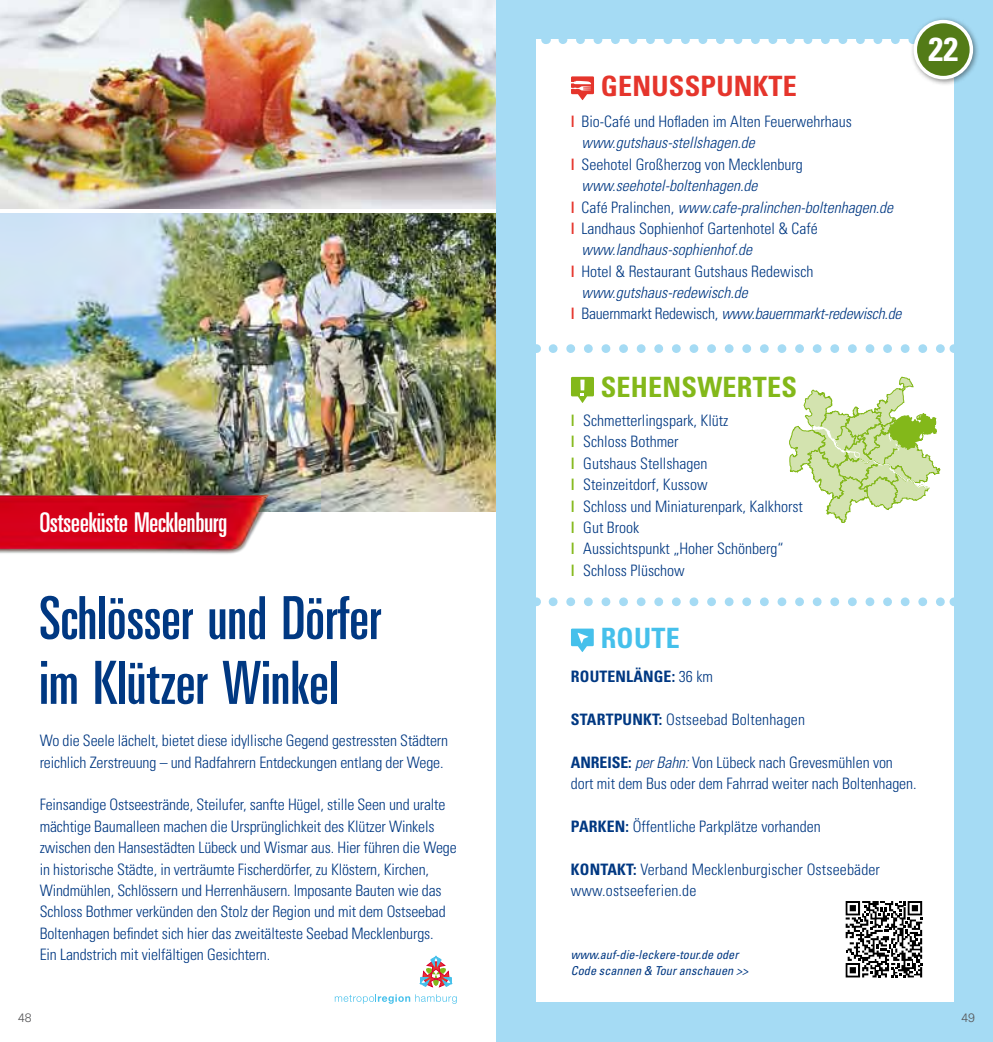
<style>
.page{position:relative;width:993px;height:1042px;background:#fff}
.page>*{position:absolute;margin:0;border:0;box-sizing:border-box;transform-origin:0 0}
.t1{font:61.25px/64.8px "Univers Ultra Condensed BQ";letter-spacing:.01em;color:#003882}
.t2{font:700 condensed 33.25px "Univers";color:#fff}
.t3{font:28px "Univers Ultra Condensed BQ";color:#fff}
.t4{font:700 condensed 28px "Univers";letter-spacing:.01em;color:#e5352c}
.t5{font:700 condensed 28px "Univers";letter-spacing:.01em;color:#83b81a}
.t6{font:700 condensed 28px "Univers";letter-spacing:.01em;color:#45c0eb}
.t7{font:300 condensed 15.75px/21.3px "Univers";letter-spacing:-.01em;color:#003882}
.t8{font:italic 300 condensed 15.75px "Univers";color:#003882}
.t9{font:300 condensed 15.75px/21.3px "Univers";letter-spacing:.01em;color:#003882}
.t10{font:700 condensed 15.75px "Univers";letter-spacing:.01em;color:#003882}
.t11{font:italic condensed 12.25px/15.8px "Univers";color:#003882}
.t12{font:300 12.25px "Univers";color:#58585a}
.s1{font-weight:700;color:#e5352c}
.s2{font-weight:700;font-style:normal;color:#e5352c}
.s3{font-style:normal}
.s4{font-weight:700;color:#83b81a}
.s5{font-weight:700}
.s6{font-style:italic}
</style>
<div class="page">
<img style="left:0;top:213px;width:496px;height:298px">
<img style="left:0;top:494px;width:313px;height:60px">
<img style="left:0;top:0;width:496px;height:208px">
<svg style="left:420px;top:956px;width:31px;height:31px"></svg>
<svg style="left:335px;top:994px;width:121px;height:10px"></svg>
<div style="left:496px;top:0;width:496px;height:1042px;background:#a5dbf4"></div>
<div style="left:536px;top:40px;width:416px;height:962px;background:#fff"></div>
<svg style="left:571px;top:628px;width:22px;height:24px"></svg>
<svg style="left:845px;top:901px;width:76px;height:76px"></svg>
<svg style="left:553px;top:597px;width:391px;height:9px"></svg>
<svg style="left:553px;top:344px;width:391px;height:9px"></svg>
<svg style="left:562px;top:39px;width:347px;height:5px"></svg>
<svg style="left:571px;top:377px;width:22px;height:26px"></svg>
<svg style="left:571px;top:76px;width:23px;height:24px"></svg>
<svg style="left:789px;top:377px;width:150px;height:146px"></svg>
<div style="left:909px;top:16px;width:70px;height:70px;background:#000;opacity:.45"></div>
<div style="left:915px;top:22px;width:56px;height:56px;background:#537b17;border-radius:50%"></div>
<div style="left:913px;top:20px;width:59px;height:59px;border:4px solid #fff;border-radius:50%"></div>
<h3 class="t3" style="left:40px;top:506px;width:189px">Ostseeküste Mecklenburg</h3>
<h1 class="t1" style="left:40px;top:587px;width:342px">Schlösser und Dörfer im Klützer Winkel</h1>
<p class="t7" style="left:40px;top:730px;width:410px">Wo die Seele lächelt, bietet diese idyllische Gegend gestressten Städtern reichlich Zerstreuung – und Radfahrern Entdeckungen entlang der Wege.</p>
<p class="t7" style="left:40px;top:794px;width:418px">Feinsandige Ostseestrände, Steilufer, sanfte Hügel, stille Seen und uralte mächtige Baumalleen machen die Ursprünglichkeit des Klützer Winkels zwischen den Hansestädten Lübeck und Wismar aus. Hier führen die Wege in historische Städte, in verträumte Fischerdörfer, zu Klöstern, Kirchen, Windmühlen, Schlössern und Herrenhäusern. Imposante Bauten wie das Schloss Bothmer verkünden den Stolz der Region und mit dem Ostseebad Boltenhagen befindet sich hier das zweitälteste Seebad Mecklenburgs.<br>Ein Landstrich mit vielfältigen Gesichtern.</p>
<p class="t12" style="left:18px;top:1010px;width:15px">48</p>
<h3 class="t4" style="left:600px;top:69px;width:198px">GENUSSPUNKTE</h3>
<p class="t7" style="left:570px;top:111px;width:282px"><span class="s1">|</span> Bio-Café und Hofladen im Alten Feuerwehrhaus</p>
<p class="t8" style="left:581px;top:133px;width:175px">www.gutshaus-stellshagen.de</p>
<p class="t7" style="left:570px;top:153px;width:233px"><span class="s1">|</span> Seehotel Großherzog von Mecklenburg</p>
<p class="t8" style="left:581px;top:176px;width:177px">www.seehotel-boltenhagen.de</p>
<p class="t8" style="left:570px;top:197px;width:323px"><span class="s2">|</span> <span class="s3">Café Pralinchen,</span> www.cafe-pralinchen-boltenhagen.de</p>
<p class="t7" style="left:570px;top:217px;width:248px"><span class="s1">|</span> Landhaus Sophienhof Gartenhotel &amp; Café</p>
<p class="t8" style="left:581px;top:240px;width:172px">www.landhaus-sophienhof.de</p>
<p class="t7" style="left:570px;top:260px;width:244px"><span class="s1">|</span> Hotel &amp; Restaurant Gutshaus Redewisch</p>
<p class="t8" style="left:581px;top:283px;width:168px">www.gutshaus-redewisch.de</p>
<p class="t8" style="left:570px;top:304px;width:332px"><span class="s2">|</span> <span class="s3">Bauernmarkt Redewisch,</span> www.bauernmarkt-redewisch.de</p>
<h2 class="t2" style="left:928px;top:29px;width:31px">22</h2>
<h3 class="t5" style="left:600px;top:370px;width:198px">SEHENSWERTES</h3>
<p class="t7" style="left:570px;top:410px;width:233px"><span class="s4">|</span> Schmetterlingspark, Klütz<br><span class="s4">|</span> Schloss Bothmer<br><span class="s4">|</span> Gutshaus Stellshagen<br><span class="s4">|</span> Steinzeitdorf, Kussow<br><span class="s4">|</span> Schloss und Miniaturenpark, Kalkhorst <span class="s4">|</span> Gut Brook<br><span class="s4">|</span> Aussichtspunkt „Hoher Schönberg“<br><span class="s4">|</span> Schloss Plüschow</p>
<h3 class="t6" style="left:600px;top:621px;width:80px">ROUTE</h3>
<p class="t10" style="left:570px;top:667px;width:76px">ROUTENLÄNGE</p>
<p class="t7" style="left:671px;top:666px;width:43px"><span class="s5">:</span> 36 km</p>
<p class="t9" style="left:570px;top:708px;width:235px"><span class="s5">STARTPUNKT:</span> Ostseebad Boltenhagen</p>
<p class="t7" style="left:570px;top:751px;width:347px"><span class="s5">ANREISE:</span> <span class="s6">per Bahn:</span> Von Lübeck nach Grevesmühlen von dort mit dem Bus oder dem Fahrrad weiter nach Boltenhagen.</p>
<p class="t10" style="left:570px;top:816px;width:12px">PARKEN</p>
<p class="t7" style="left:625px;top:815px;width:197px"><span class="s5">:</span> Öffentliche Parkplätze vorhanden</p>
<p class="t10" style="left:570px;top:859px;width:3px">KONTAKT</p>
<p class="t9" style="left:570px;top:858px;width:310px;text-indent:62px"><span class="s5">:</span> Verband Mecklenburgischer Ostseebäder www.ostseeferien.de</p>
<p class="t11" style="left:570px;top:947px;width:179px">www.auf-die-leckere-tour.de oder<br>Code scannen &amp; Tour anschauen &gt;&gt;</p>
<p class="t12" style="left:961px;top:1010px;width:15px">49</p>
</div>
